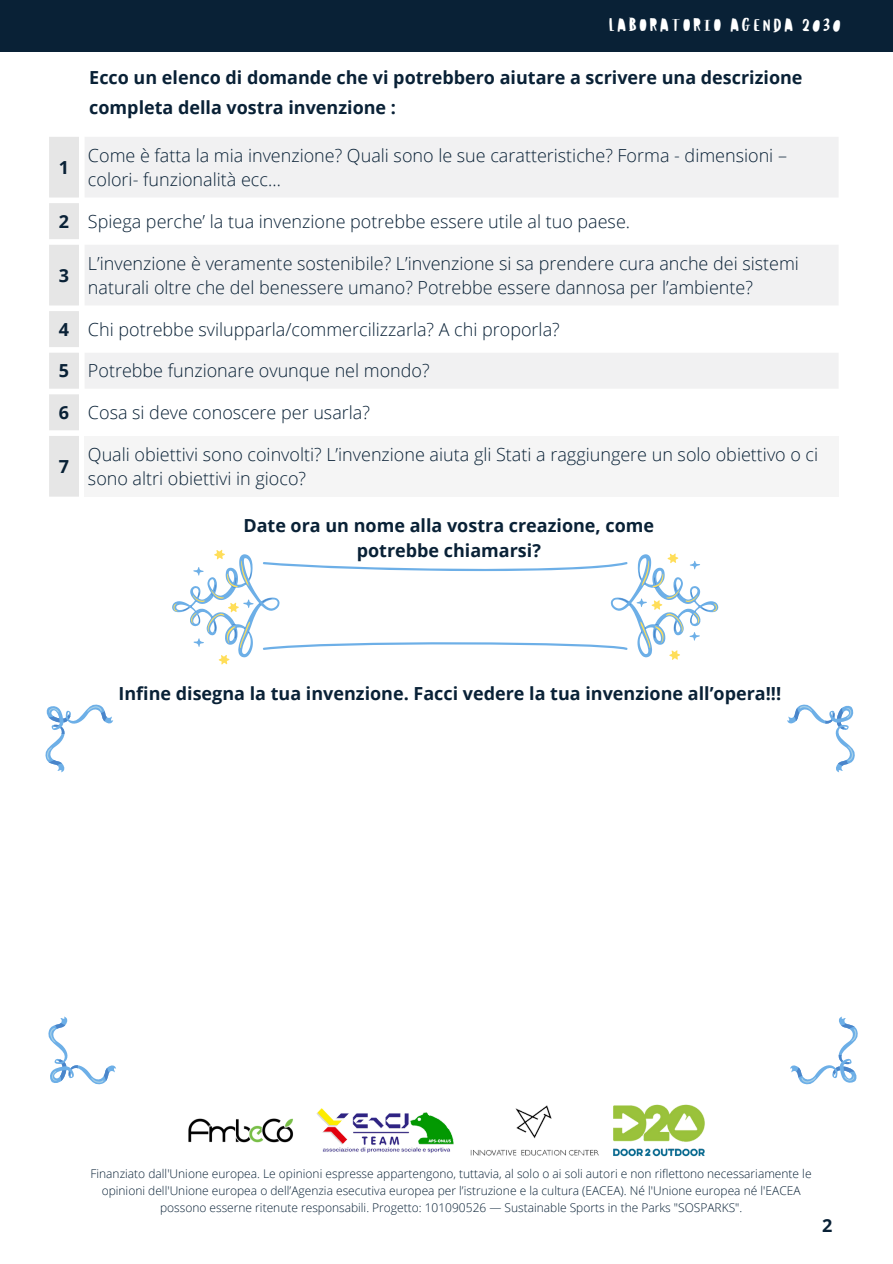
<style>
.page{position:relative;width:893px;height:1264px;background:#fff}
.page>*{position:absolute;margin:0;border:0;box-sizing:border-box;transform-origin:0 0}
.t1{font:300 18px/24.8px "Open Sans";color:#092136}
.t2{font:700 18px/30.3px "Open Sans";color:#092136}
.t3{font:15px "Block";letter-spacing:.15em;color:#fff}
.t4{font:300 12px/17px "Open Sans";color:#092136;text-align:center}
</style>
<div class="page">
<svg style="left:49px;top:137px;width:30px;height:359px;background:#e8e8e8"></svg>
<div style="left:85px;top:137px;width:753px;height:60px;background:#f1f1f2"></div>
<svg style="left:85px;top:245px;width:753px;height:143px;fill:#f1f1f2"></svg>
<div style="left:85px;top:436px;width:753px;height:60px;background:#f5f5f5"></div>
<svg style="left:172px;top:549px;width:546px;height:115px"></svg>
<svg style="left:45px;top:704px;width:68px;height:68px"></svg>
<svg style="left:787px;top:704px;width:68px;height:68px"></svg>
<svg style="left:790px;top:1016px;width:68px;height:69px"></svg>
<svg style="left:48px;top:1016px;width:68px;height:69px"></svg>
<img style="left:188px;top:1104px;width:517px;height:53px">
<div style="left:0;top:0;width:892px;height:51px;background:#092136"></div>
<p class="t3" style="left:608px;top:16px;width:233px">LABORATORIO AGENDA 2030</p>
<p class="t2" style="left:59px;top:152px;width:12px">1</p>
<p class="t2" style="left:89px;top:62px;width:714px">Ecco un elenco di domande che vi potrebbero aiutare a scrivere una descrizione completa della vostra invenzione :</p>
<p class="t1" style="left:88px;top:142px;width:700px">Come è fatta la mia invenzione? Quali sono le sue caratteristiche? Forma - dimensioni – colori- funzionalità ecc…</p>
<p class="t2" style="left:59px;top:206px;width:12px">2</p>
<p class="t1" style="left:88px;top:208px;width:543px">Spiega perche’ la tua invenzione potrebbe essere utile al tuo paese.</p>
<p class="t2" style="left:59px;top:260px;width:12px">3</p>
<p class="t1" style="left:88px;top:250px;width:712px">L’invenzione è veramente sostenibile? L’invenzione si sa prendere cura anche dei sistemi naturali oltre che del benessere umano? Potrebbe essere dannosa per l’ambiente?</p>
<p class="t2" style="left:59px;top:314px;width:12px">4</p>
<p class="t1" style="left:88px;top:316px;width:473px">Chi potrebbe svilupparla/commercilizzarla? A chi proporla?</p>
<p class="t2" style="left:59px;top:355px;width:12px">5</p>
<p class="t1" style="left:88px;top:358px;width:343px">Potrebbe funzionare ovunque nel mondo?</p>
<p class="t2" style="left:59px;top:397px;width:12px">6</p>
<p class="t1" style="left:88px;top:400px;width:283px">Cosa si deve conoscere per usarla?</p>
<p class="t2" style="left:59px;top:451px;width:12px">7</p>
<p class="t1" style="left:88px;top:441px;width:731px">Quali obiettivi sono coinvolti? L’invenzione aiuta gli Stati a raggiungere un solo obiettivo o ci sono altri obiettivi in gioco?</p>
<p class="t2" style="left:243px;top:512px;width:412px;line-height:24.8px;text-align:center">Date ora un nome alla vostra creazione, come potrebbe chiamarsi?</p>
<p class="t2" style="left:118px;top:677px;width:664px">Infine disegna la tua invenzione. Facci vedere la tua invenzione all’opera!!!</p>
<p class="t4" style="left:90px;top:1164px;width:722px">Finanziato dall'Unione europea. Le opinioni espresse appartengono, tuttavia, al solo o ai soli autori e non riflettono necessariamente le opinioni dell'Unione europea o dell’Agenzia esecutiva europea per l’istruzione e la cultura (EACEA). Né l'Unione europea né l'EACEA possono esserne ritenute responsabili. Progetto: 101090526 — Sustainable Sports in the Parks "SOSPARKS".</p>
<p class="t2" style="left:822px;top:1209px;width:12px">2</p>
</div>
